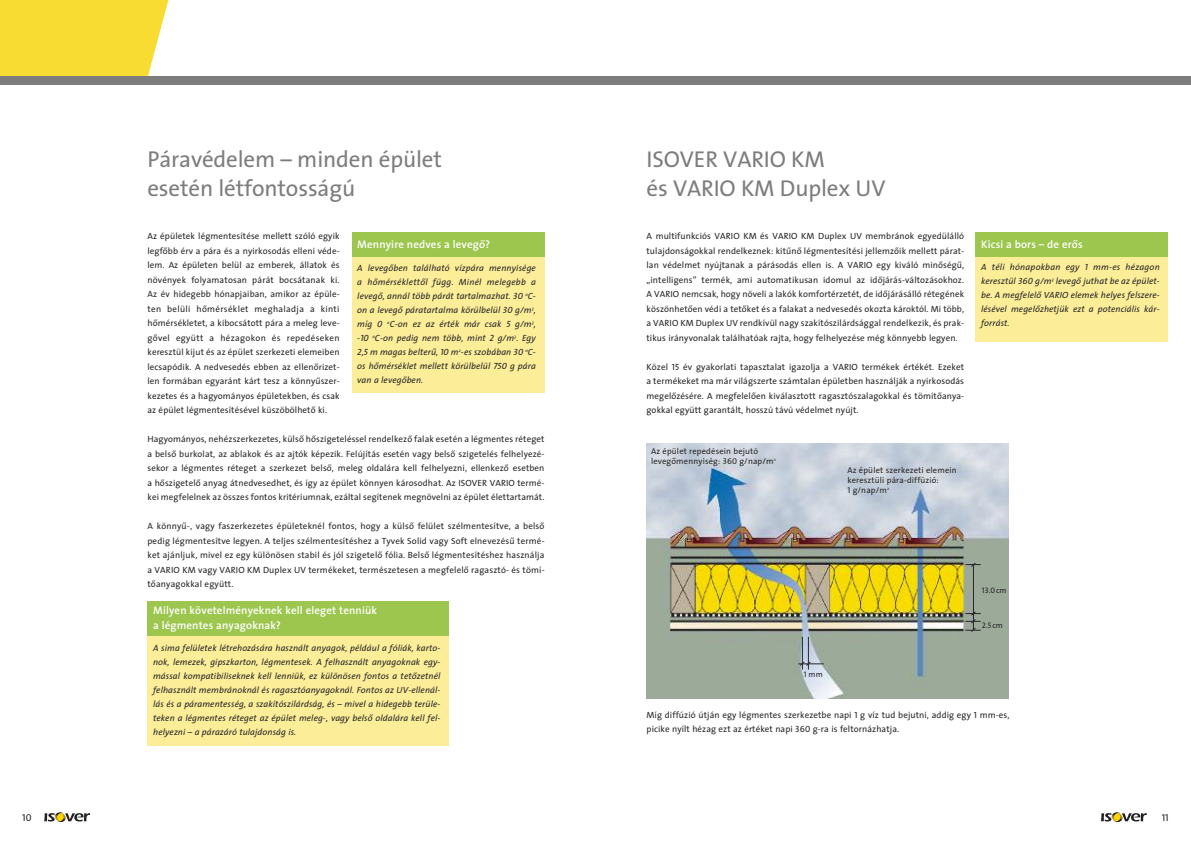
<style>
.page{position:relative;width:1191px;height:842px;background:#fff}
.page>*{position:absolute;margin:0;border:0;box-sizing:border-box;transform-origin:0 0}
.t1{font:23px/29px "The Sans Plain H";letter-spacing:-.005em;color:#7d7d7d}
.t2{font:11px/14.5px "The Sans Semi Bold Plain H";letter-spacing:.01em;color:#fff}
.t3{font:10px "The Sans Caps H";color:#272627}
.t4{font:9px/14.5px "The Sans Plain H";letter-spacing:.01em;color:#272627;text-align:justify}
.t5{font:9px/14px "The Sans Italic H";letter-spacing:.01em;color:#272627;text-align:justify}
.t6{font:8.5px/10px "The Sans Plain H";letter-spacing:.015em;color:#272627}
.t7{font:8px "The Sans Caps H";color:#272627}
.t8{font:8px "The Sans Plain H";color:#272627}
.s1{font-family:"The Sans Caps Italic H"}
.s2{font-family:"The Sans Caps H"}
.s3{font-family:"The Sans Plain H"}
</style>
<div class="page">
<div style="left:147px;top:627px;width:302px;height:119px;background:#fced98"></div>
<div style="left:147px;top:602px;width:302px;height:34px;background:#9dc64e"></div>
<svg style="left:1101px;top:812px;width:45px;height:10px"></svg>
<svg style="left:44px;top:812px;width:46px;height:10px"></svg>
<div style="left:975px;top:257px;width:193px;height:85px;background:#fced98"></div>
<div style="left:975px;top:232px;width:193px;height:25px;background:#9dc64e"></div>
<div style="left:351px;top:257px;width:193px;height:135px;background:#fced98"></div>
<div style="left:351px;top:232px;width:193px;height:25px;background:#9dc64e"></div>
<img style="left:646px;top:443px;width:363px;height:256px">
<hr style="left:802px;top:637px;width:1px;height:33px;background:#272627">
<hr style="left:808px;top:637px;width:1px;height:33px;background:#272627">
<hr style="left:973px;top:565px;width:1px;height:65px;background:#272627">
<svg style="left:965px;top:610px;width:15px;height:23px"></svg>
<svg style="left:965px;top:562px;width:15px;height:6px"></svg>
<svg style="left:798px;top:661px;width:25px;height:6px"></svg>
<svg style="left:0;top:0;width:171px;height:77px;background:#f7dd40"></svg>
<div style="left:0;top:77px;width:1191px;height:8px;background:#7d7d7d"></div>
<h1 class="t1" style="left:147px;top:146px;width:296px">Páravédelem – minden épület esetén létfontosságú</h1>
<p class="t4" style="left:147px;top:230px;width:194px">Az épületek légmentesítése mellett szóló egyik legfôbb érv a pára és a nyirkosodás elleni véde&shy;lem. Az épületen belül az emberek, állatok és növények folyamatosan párát bocsátanak ki.<br>Az év hidegebb hónapjaiban, amikor az épüle&shy;ten belüli hômérséklet meghaladja a kinti hômérsékletet, a kibocsátott pára a meleg leve&shy;gôvel együtt a hézagokon és repedéseken keresztül kijut és az épület szerkezeti elemeiben lecsapódik. A nedvesedés ebben az ellenôrizet&shy;len formában egyaránt kárt tesz a könnyûszer&shy;kezetes és a hagyományos épületekben, és csak az épület légmentesítésével küszöbölhetô ki.</p>
<p class="t4" style="left:147px;top:433px;width:398px">Hagyományos, nehézszerkezetes, külsô hôszigeteléssel rendelkezô falak esetén a légmentes réteget a belsô burkolat, az ablakok és az ajtók képezik. Felújítás esetén vagy belsô szigetelés felhelyezé&shy;sekor a légmentes réteget a szerkezet belsô, meleg oldalára kell felhelyezni, ellenkezô esetben a hôszigetelô anyag átnedvesedhet, és így az épület könnyen károsodhat. Az ISOVER VARIO termé&shy;kei megfelelnek az összes fontos kritériumnak, ezáltal segítenek megnövelni az épület élettartamát.</p>
<p class="t4" style="left:147px;top:520px;width:399px">A könnyû-, vagy faszerkezetes épületeknél fontos, hogy a külsô felület szélmentesítve, a belsô pedig légmentesítve legyen. A teljes szélmentesítéshez a Tyvek Solid vagy Soft elnevezésû termé&shy;ket ajánljuk, mivel ez egy különösen stabil és jól szigetelô fólia. Belsô légmentesítéshez használja a VARIO KM vagy VARIO KM Duplex UV termékeket, természetesen a megfelelô ragasztó- és tömí&shy;tôanyagokkal együtt.</p>
<p class="t2" style="left:357px;top:238px;width:134px">Mennyire nedves a levegô?</p>
<p class="t5" style="left:357px;top:262px;width:180px">A levegôben található vízpára mennyisége a hômérséklettôl függ. Minél melegebb a levegô, annál több párát tartalmazhat. <span class="s1">30</span> <sup>o</sup>C&shy;on a levegô páratartalma körülbelül <span class="s1">30</span> g/m<sup>3</sup>, míg <span class="s1">0</span> <sup>o</sup>C-on ez az érték már csak <span class="s1">5</span> g/m<sup>3</sup>, <span class="s1">-10</span> <sup>o</sup>C-on pedig nem több, mint <span class="s1">2</span> g/m<sup>3</sup>. Egy <span class="s1">2,5</span> m magas belterû, <span class="s1">10</span> m<sup>2</sup>-es szobában <span class="s1">30</span> <sup>o</sup>C&shy;os hômérséklet mellett körülbelül <span class="s1">750</span> g pára van a levegôben.</p>
<p class="t2" style="left:153px;top:604px;width:225px">Milyen követelményeknek kell eleget tenniük a légmentes anyagoknak?</p>
<p class="t5" style="left:153px;top:642px;width:289px">A sima felületek létrehozására használt anyagok, például a fóliák, karto&shy;nok, lemezek, gipszkarton, légmentesek. A felhasznált anyagoknak egy&shy;mással kompatibiliseknek kell lenniük, ez különösen fontos a tetôzetnél felhasznált membránoknál és ragasztóanyagoknál. Fontos az UV-ellenál&shy;lás és a páramentesség, a szakítószilárdság, és – mivel a hidegebb terüle&shy;teken a légmentes réteget az épület meleg-, vagy belsô oldalára kell fel&shy;helyezni – a párazáró tulajdonság is.</p>
<h1 class="t1" style="left:646px;top:146px;width:241px">ISOVER VARIO KM<br>és VARIO KM Duplex UV</h1>
<p class="t4" style="left:646px;top:230px;width:319px">A multifunkciós VARIO KM és VARIO KM Duplex UV membránok egyedülálló tulajdonságokkal rendelkeznek: kitûnô légmentesítési jellemzôik mellett párat&shy;lan védelmet nyújtanak a párásodás ellen is. A VARIO egy kiváló minôségû, „intelligens” termék, ami automatikusan idomul az idôjárás-változásokhoz.<br>A VARIO nemcsak, hogy növeli a lakók komfortérzetét, de idôjárásálló rétegének köszönhetôen védi a tetôket és a falakat a nedvesedés okozta károktól. Mi több, a VARIO KM Duplex UV rendkívül nagy szakítószilárdsággal rendelkezik, és prak&shy;tikus irányvonalak találhatóak rajta, hogy felhelyezése még könnyebb legyen.</p>
<p class="t4" style="left:646px;top:360px;width:319px">Közel <span class="s2">15</span> év gyakorlati tapasztalat igazolja a VARIO termékek értékét. Ezeket a termékeket ma már világszerte számtalan épületben használják a nyirkosodás megelôzésére. A megfelelôen kiválasztott ragasztószalagokkal és tömítôanya&shy;gokkal együtt garantált, hosszú távú védelmet nyújt.</p>
<p class="t6" style="left:651px;top:447px;width:126px">Az épület repedésein bejutó levegômennyiség: <span class="s2">360</span> g/nap/m<sup>2</sup></p>
<p class="t6" style="left:847px;top:466px;width:111px">Az épület szerkezeti elemein keresztüli pára-diffúzió:<br><span class="s2">1</span> g/nap/m<sup>2</sup></p>
<p class="t2" style="left:981px;top:238px;width:103px">Kicsi a bors – de erôs</p>
<p class="t5" style="left:981px;top:261px;width:180px">A téli hónapokban egy <span class="s1">1</span> mm-es hézagon keresztül <span class="s1">360</span> g/m<sup>3</sup> levegô juthat be az épület&shy;be. A megfelelô VARIO elemek helyes felszere&shy;lésével megelôzhetjük ezt a potenciális kár&shy;forrást.</p>
<p class="t8" style="left:804px;top:671px;width:20px"><span class="s2">1</span> mm</p>
<p class="t7" style="left:982px;top:587px;width:26px">13.0<span class="s3">cm</span></p>
<p class="t7" style="left:982px;top:622px;width:23px">2.5 <span class="s3">cm</span></p>
<p class="t4" style="left:646px;top:708px;width:364px">Míg diffúzió útján egy légmentes szerkezetbe napi <span class="s2">1</span> g víz tud bejutni, addig egy <span class="s2">1</span> mm-es, picike nyílt hézag ezt az értéket napi <span class="s2">360</span> g-ra is feltornázhatja.</p>
<p class="t3" style="left:22px;top:814px;width:11px">10</p>
<p class="t3" style="left:1161px;top:814px;width:9px">11</p>
</div>
